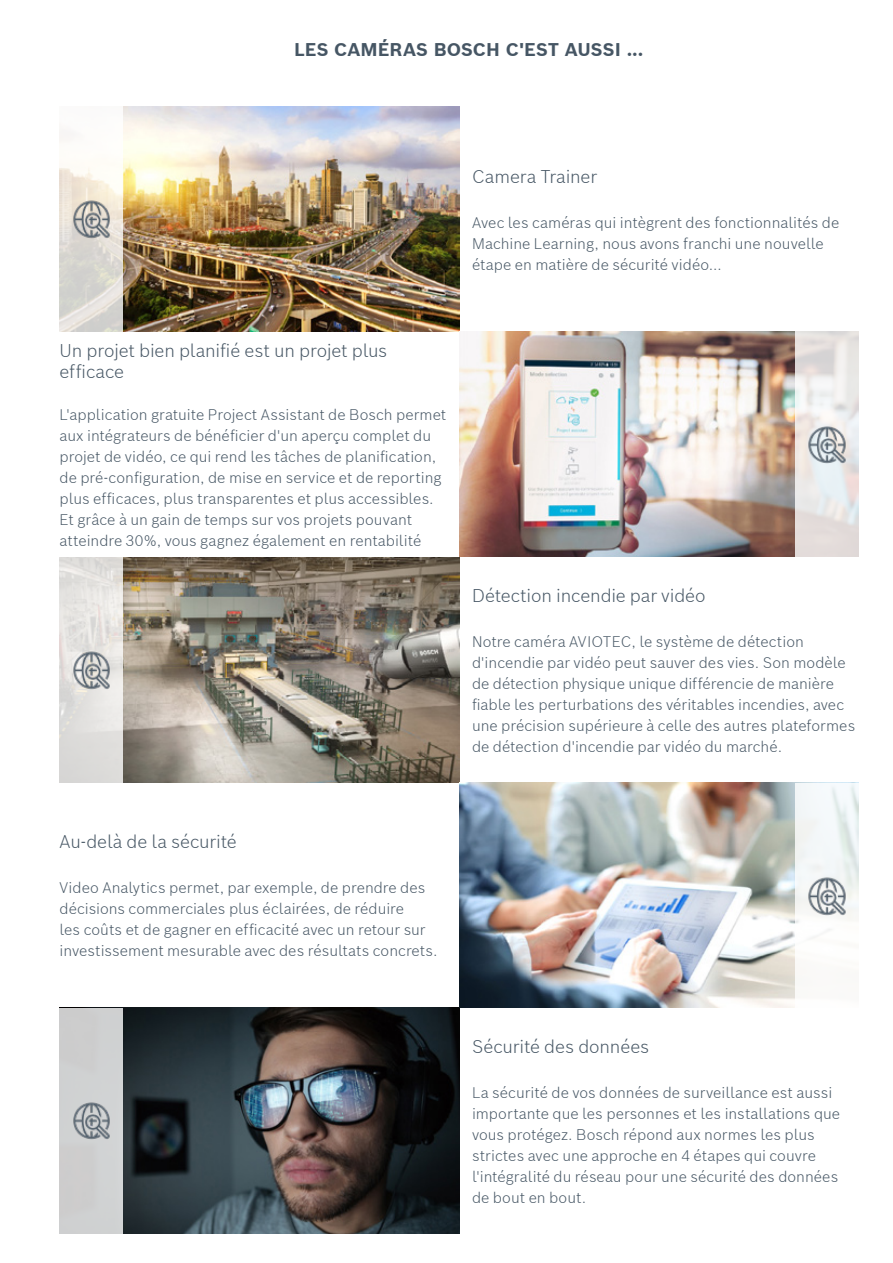
<style>
.page{position:relative;width:893px;height:1263px;background:#fff}
.page>*{position:absolute;margin:0;border:0;box-sizing:border-box;transform-origin:0 0}
.Bosch_8_pt_Bold_Cent{font:300 18px/21px "Bosch Sans";letter-spacing:-.005em;color:#465664}
.t1{font:700 18px "Bosch Sans";color:#465664}
.Bosch_8_pt_Bold_Cent-2{font:300 15px/21px "Bosch Sans";color:#465664}
</style>
<div class="page">
<img style="left:123px;top:557px;width:336px;height:225px">
<img style="left:123px;top:107px;width:336px;height:224px">
<img style="left:123px;top:1008px;width:336px;height:225px">
<img style="left:459px;top:332px;width:336px;height:225px">
<img style="left:459px;top:783px;width:336px;height:224px">
<svg style="left:60px;top:130px;width:63px;height:202px"></svg>
<svg style="left:795px;top:332px;width:64px;height:225px;background:#e8e5e4"></svg>
<svg style="left:795px;top:783px;width:64px;height:156px;fill:#f4f7f8"></svg>
<div style="left:60px;top:557px;width:63px;height:225px;background:linear-gradient(to right,#dedcda,#e8e6e3)"></div>
<div style="left:60px;top:1008px;width:63px;height:225px;background:#cfd1d1"></div>
<img style="left:70px;top:198px;width:43px;height:42px">
<img style="left:806px;top:423px;width:42px;height:43px">
<img style="left:806px;top:874px;width:42px;height:43px">
<img style="left:70px;top:648px;width:43px;height:43px">
<img style="left:73px;top:1102px;width:37px;height:38px">
<p class="t1" style="left:294px;top:38px;width:351px">LES CAMÉRAS BOSCH C'EST AUSSI ...</p>
<p class="Bosch_8_pt_Bold_Cent" style="left:472px;top:165px;width:127px">Camera Trainer</p>
<p class="Bosch_8_pt_Bold_Cent-2" style="left:472px;top:211px;width:369px">Avec les caméras qui intègrent des fonctionnalités de<br>Machine Learning, nous avons franchi une nouvelle étape en matière de sécurité vidéo…</p>
<p class="Bosch_8_pt_Bold_Cent" style="left:60px;top:339px;width:329px">Un projet bien planifié est un projet plus efficace</p>
<p class="Bosch_8_pt_Bold_Cent-2" style="left:60px;top:404px;width:388px">L'application gratuite Project Assistant de Bosch permet aux intégrateurs de bénéficier d'un aperçu complet du projet de vidéo, ce qui rend les tâches de planification, de pré-configuration, de mise en service et de reporting plus efficaces, plus transparentes et plus accessibles.<br>Et grâce à un gain de temps sur vos projets pouvant atteindre 30%, vous gagnez également en rentabilité</p>
<p class="Bosch_8_pt_Bold_Cent" style="left:472px;top:584px;width:235px">Détection incendie par vidéo</p>
<p class="Bosch_8_pt_Bold_Cent-2" style="left:472px;top:630px;width:385px">Notre caméra AVIOTEC, le système de détection d'incendie par vidéo peut sauver des vies. Son modèle de détection physique unique différencie de manière fiable les perturbations des véritables incendies, avec une précision supérieure à celle des autres plateformes de détection d'incendie par vidéo du marché.</p>
<p class="Bosch_8_pt_Bold_Cent" style="left:60px;top:831px;width:179px">Au-delà de la sécurité</p>
<p class="Bosch_8_pt_Bold_Cent-2" style="left:60px;top:877px;width:379px">Video Analytics permet, par exemple, de prendre des décisions commerciales plus éclairées, de réduire<br>les coûts et de gagner en efficacité avec un retour sur investissement mesurable avec des résultats concrets.</p>
<p class="Bosch_8_pt_Bold_Cent" style="left:472px;top:1035px;width:179px">Sécurité des données</p>
<p class="Bosch_8_pt_Bold_Cent-2" style="left:472px;top:1081px;width:370px">La sécurité de vos données de surveillance est aussi importante que les personnes et les installations que vous protégez. Bosch répond aux normes les plus strictes avec une approche en 4 étapes qui couvre l'intégralité du réseau pour une sécurité des données de bout en bout.</p>
</div>
